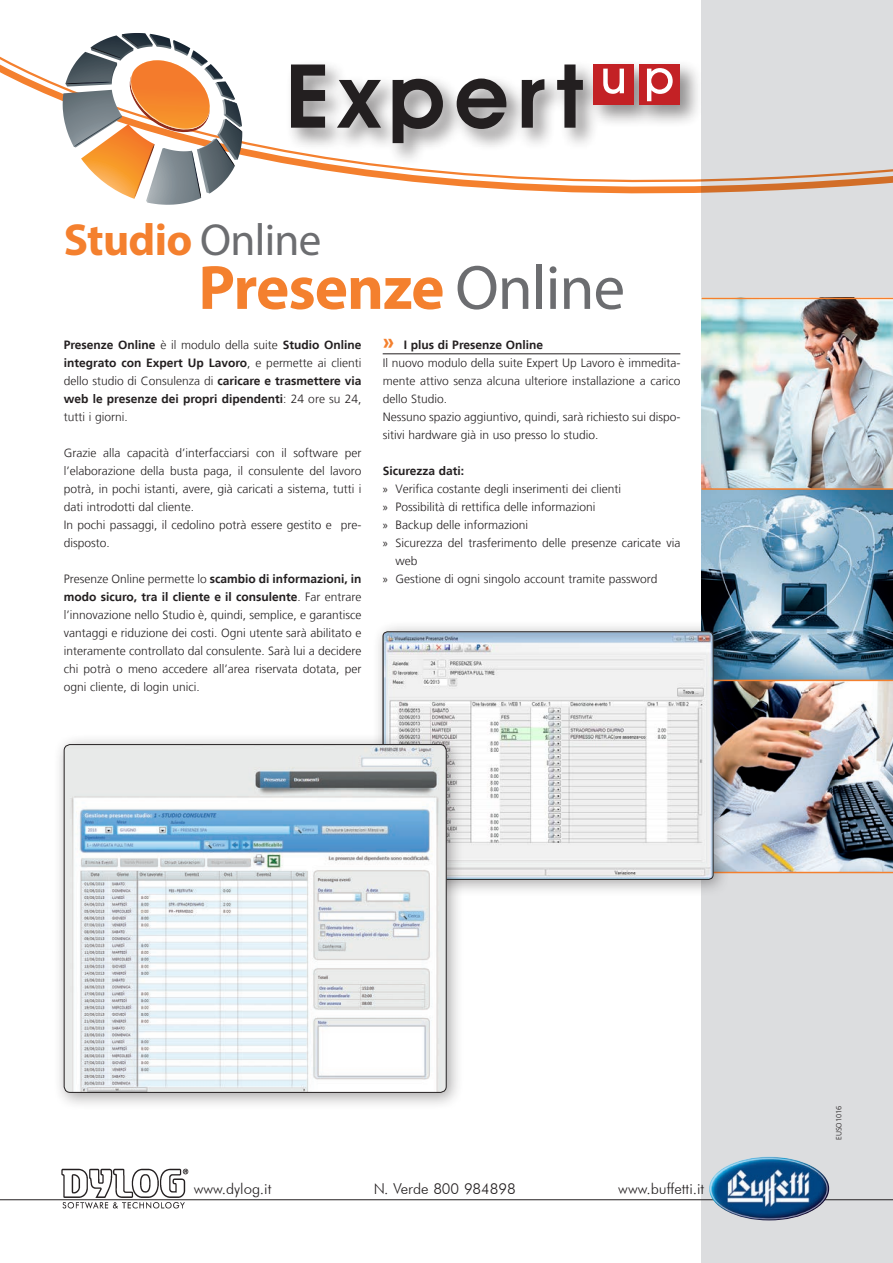
<style>
.page{position:relative;width:893px;height:1263px;background:#fff}
.page>*{position:absolute;margin:0;border:0;box-sizing:border-box;transform-origin:0 0}
.t1{font:600 88.8px "Avant Garde IT Cby BT";letter-spacing:.1em;color:#231f20}
.t2{font:700 63px "Myriad Pro";letter-spacing:-.015em;color:#f4802e}
.t3{font:700 45px "Myriad Pro";letter-spacing:-.015em;color:#f4802e}
.t4{font:300 15px "Futura BT";color:#231f20}
.t5{font:300 12px/18px "Frutiger";color:#231f20}
.t6{font:700 12px/18px "Frutiger";color:#231f20;text-align:justify}
.t7{font:300 7.5px "Frutiger";color:#231f20}
.s1{font-weight:400;color:#6c6d70}
.s2{font-weight:300}
.s3{font-weight:700}
.s4{font-weight:700;font-size:21px;color:#f4802e}
.s5{font-family:"Myriad Pro";font-weight:400}
</style>
<div class="page">
<div style="left:702px;top:0;width:191px;height:1263px;background:#dcdddf"></div>
<img style="left:702px;top:299px;width:191px;height:573px">
<hr style="left:702px;top:488px;width:191px;height:2px;background:#f4802e">
<hr style="left:702px;top:680px;width:191px;height:1px;background:#f4802e">
<hr style="left:702px;top:872px;width:191px;height:1px;background:#f4802e">
<hr style="left:702px;top:298px;width:191px;height:1px;background:#f4802e">
<svg style="left:0;top:3px;width:893px;height:211px"></svg>
<div style="left:286px;top:58px;width:418px;height:108px;background:#231f20;opacity:.5"></div>
<div style="left:639px;top:64px;width:41px;height:41px;background:#c32125"></div>
<div style="left:593px;top:64px;width:41px;height:41px;background:#c32125"></div>
<svg style="left:603px;top:69px;width:21px;height:25px"></svg>
<svg style="left:647px;top:68px;width:26px;height:33px"></svg>
<hr style="left:383px;top:353px;width:297px;height:1px;background:#231f20">
<div style="left:371px;top:620px;width:359px;height:277px;background:#231f20;opacity:.4"></div>
<img style="left:383px;top:632px;width:330px;height:247px">
<div style="left:383px;top:631px;width:330px;height:249px;border:1px solid #231f20;border-radius:5px"></div>
<div style="left:52px;top:733px;width:412px;height:377px;background:#231f20;opacity:.4"></div>
<img style="left:64px;top:744px;width:382px;height:348px">
<div style="left:64px;top:744px;width:383px;height:349px;border:1px solid #231f20;border-radius:6px"></div>
<svg style="left:63px;top:33px;width:179px;height:170px"></svg>
<hr style="left:0;top:1199px;width:893px;height:1px;background:#231f20">
<img style="left:709px;top:1157px;width:120px;height:63px">
<img style="left:62px;top:1169px;width:126px;height:39px">
<h1 class="t1" style="left:286px;top:43px;width:299px">Expert</h1>
<h3 class="t3" style="left:64px;top:210px;width:259px">Studio <span class="s1">Online</span></h3>
<h2 class="t2" style="left:198px;top:247px;width:428px">Presenze <span class="s1">Online</span></h2>
<p class="t6" style="left:64px;top:336px;width:299px">Presenze Online <span class="s2">è il modulo della suite</span> Studio Online integrato con Expert Up Lavoro<span class="s2">, e permette ai clienti dello studio di Consulenza di</span> caricare e trasmettere via web le presenze dei propri dipendenti<span class="s2">: 24 ore su 24, tutti i giorni.</span></p>
<p class="t5" style="left:64px;top:444px;width:299px">Grazie alla capacità d’interfacciarsi con il software per l’elaborazione della busta paga, il consulente del lavoro potrà, in pochi istanti, avere, già caricati a sistema, tutti i dati introdotti dal cliente.<br>In pochi passaggi, il cedolino potrà essere gestito e pre&shy;disposto.</p>
<p class="t5" style="left:64px;top:570px;width:299px;text-align:justify">Presenze Online permette lo <span class="s3">scambio di informazioni, in modo sicuro, tra il cliente e il consulente</span>. Far entrare l’innovazione nello Studio è, quindi, semplice, e garantisce vantaggi e riduzione dei costi. Ogni utente sarà abilitato e interamente controllato dal consulente. Sarà lui a decidere chi potrà o meno accedere all’area riservata dotata, per ogni cliente, di login unici.</p>
<p class="t5" style="left:383px;top:336px;width:299px"><span class="s4">»</span> <span class="s3">I plus di Presenze Online<br></span>Il nuovo modulo della suite Expert Up Lavoro è immedita&shy;mente attivo senza alcuna ulteriore installazione a carico dello Studio.<br>Nessuno spazio aggiuntivo, quindi, sarà richiesto sui dispo&shy;sitivi hardware già in uso presso lo studio.</p>
<p class="t6" style="left:383px;top:462px;width:83px">Sicurezza dati:</p>
<p class="t5" style="left:383px;top:480px;width:240px"><span class="s5">»</span> Verifica costante degli inserimenti dei clienti</p>
<p class="t5" style="left:383px;top:498px;width:214px"><span class="s5">»</span> Possibilità di rettifica delle informazioni</p>
<p class="t5" style="left:383px;top:516px;width:147px"><span class="s5">»</span> Backup delle informazioni</p>
<p class="t5" style="left:383px;top:534px;width:299px"><span class="s5">»</span> Sicurezza del trasferimento delle presenze caricate via</p>
<p class="t5" style="left:395px;top:552px;width:24px">web</p>
<p class="t5" style="left:383px;top:570px;width:276px"><span class="s5">»</span> Gestione di ogni singolo account tramite password</p>
<p class="t4" style="left:194px;top:1180px;width:79px">www.dylog.it</p>
<p class="t4" style="left:374px;top:1180px;width:144px">N. Verde 800 984898</p>
<p class="t4" style="left:618px;top:1180px;width:88px">www.buffetti.it</p>
<p class="t7" style="left:835px;top:1140px;width:36px;rotate:-90deg">EUSO1016</p>
</div>
